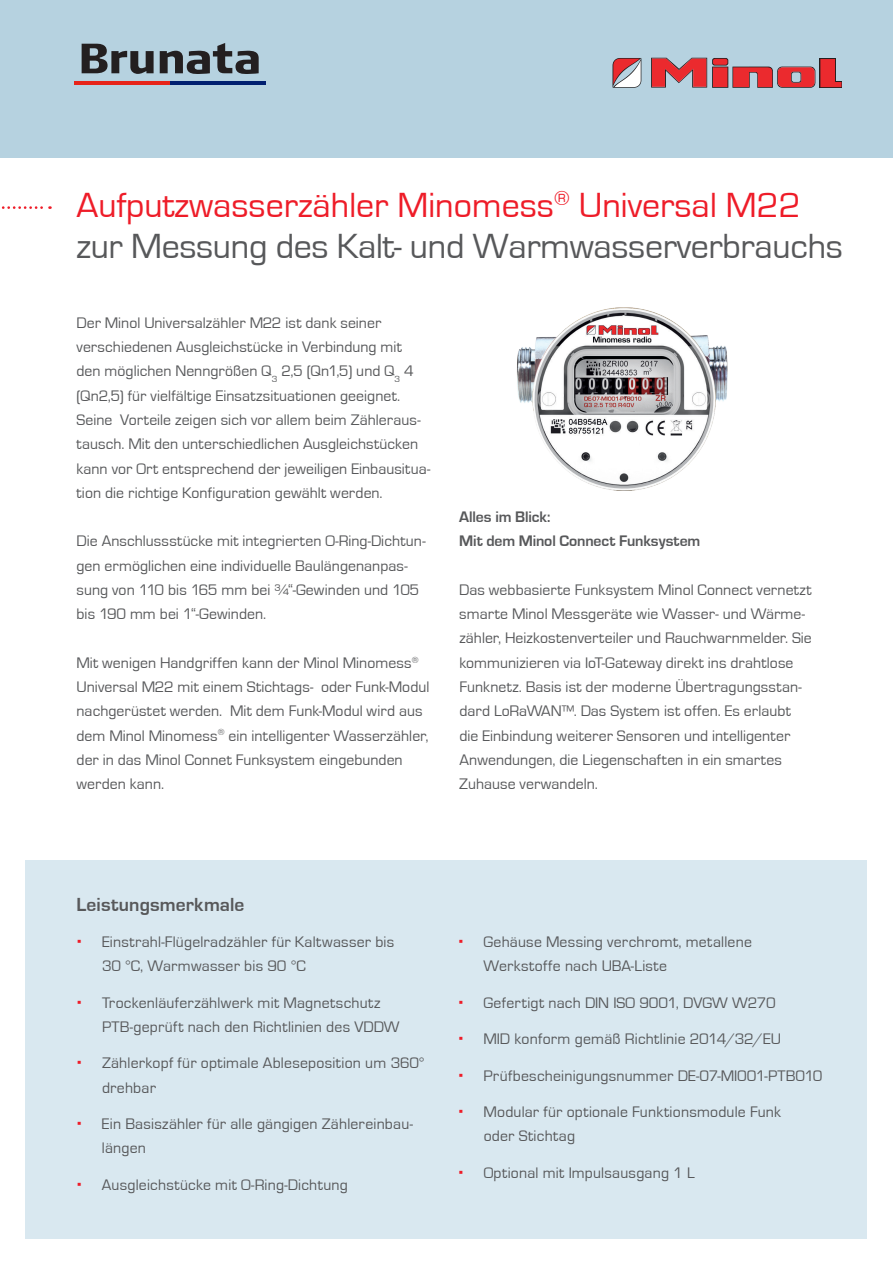
<style>
.page{position:relative;width:893px;height:1263px;background:#fff}
.page>*{position:absolute;margin:0;border:0;box-sizing:border-box;transform-origin:0 0}
.t1{font:36px/40.5px "Eurostile";color:#57585a}
.t2{font:700 19.5px "Eurostile";letter-spacing:.005em;color:#57585a}
.t3{font:15.75px/24.3px "Eurostile";letter-spacing:.005em;color:#57585a}
.t4{font:700 15.75px/24.3px "Eurostile";letter-spacing:-.005em;color:#57585a}
.s1{color:#ee1c28}
</style>
<div class="page">
<div style="left:0;top:0;width:893px;height:158px;background:#b6d2e0"></div>
<svg style="left:612px;top:58px;width:29px;height:30px"></svg>
<svg style="left:651px;top:58px;width:190px;height:30px"></svg>
<svg style="left:1px;top:206px;width:49px;height:3px"></svg>
<div style="left:26px;top:860px;width:841px;height:378px;background:#d9e8f0"></div>
<img style="left:517px;top:307px;width:211px;height:184px">
<svg style="left:82px;top:43px;width:72px;height:31px"></svg>
<svg style="left:160px;top:43px;width:99px;height:31px"></svg>
<hr style="left:74px;top:81px;width:96px;height:4px;background:#e72419">
<hr style="left:170px;top:81px;width:96px;height:4px;background:#001f70">
<h1 class="t1" style="left:77px;top:186px;width:768px"><span class="s1">Aufputzwasserzähler Minomess</span><sup>®</sup> <span class="s1">Universal M22 </span>zur Messung des Kalt- und Warmwasserverbrauchs</h1>
<p class="t3" style="left:76px;top:311px;width:355px">Der Minol Universalzähler M22 ist dank seiner verschiedenen Ausgleichstücke in Verbindung mit<br>den möglichen Nenngrößen Q<sub>3</sub> 2,5 (Qn1,5) und Q<sub>3</sub> 4 (Qn2,5) für vielfältige Einsatzsituationen geeignet.<br>Seine Vorteile zeigen sich vor allem beim Zähleraus&shy;tausch. Mit den unterschiedlichen Ausgleichstücken kann vor Ort entsprechend der jeweiligen Einbausitua&shy;tion die richtige Konfiguration gewählt werden.</p>
<p class="t3" style="left:77px;top:529px;width:351px">Die Anschlussstücke mit integrierten O-Ring-Dichtun&shy;gen ermöglichen eine individuelle Baulängenanpas&shy;sung von 110 bis 165 mm bei ¾“-Gewinden und 105 bis 190 mm bei 1“-Gewinden.</p>
<p class="t3" style="left:76px;top:651px;width:354px">Mit wenigen Handgriffen kann der Minol Minomess<sup>® </sup>Universal M22 mit einem Stichtags- oder Funk-Modul nachgerüstet werden. Mit dem Funk-Modul wird aus dem Minol Minomess<sup>®</sup> ein intelligenter Wasserzähler, der in das Minol Connet Funksystem eingebunden werden kann.</p>
<p class="t4" style="left:459px;top:505px;width:243px">Alles im Blick:<br>Mit dem Minol Connect Funksystem</p>
<p class="t3" style="left:459px;top:578px;width:354px">Das webbasierte Funksystem Minol Connect vernetzt smarte Minol Messgeräte wie Wasser- und Wärme&shy;zähler, Heizkostenverteiler und Rauchwarnmelder. Sie kommunizieren via IoT-Gateway direkt ins drahtlose Funknetz. Basis ist der moderne Übertragungsstan&shy;dard LoRaWAN™. Das System ist offen. Es erlaubt die Einbindung weiterer Sensoren und intelligenter Anwendungen, die Liegenschaften in ein smartes Zuhause verwandeln.</p>
<p class="t2" style="left:77px;top:893px;width:169px">Leistungsmerkmale</p>
<p class="t3" style="left:102px;top:930px;width:294px">Einstrahl-Flügelradzähler für Kaltwasser bis<br>30 °C, Warmwasser bis 90 °C</p>
<p class="t3" style="left:102px;top:991px;width:299px">Trockenläuferzählwerk mit Magnetschutz<br>PTB-geprüft nach den Richtlinien des VDDW</p>
<p class="t3" style="left:102px;top:1051px;width:324px">Zählerkopf für optimale Ableseposition um 360° drehbar</p>
<p class="t3" style="left:102px;top:1112px;width:313px">Ein Basiszähler für alle gängigen Zählereinbau&shy;längen</p>
<p class="t3" style="left:102px;top:1173px;width:247px">Ausgleichstücke mit O-Ring-Dichtung</p>
<p class="t3" style="left:484px;top:930px;width:270px">Gehäuse Messing verchromt, metallene<br>Werkstoffe nach UBA-Liste</p>
<p class="t3" style="left:484px;top:991px;width:294px">Gefertigt nach DIN ISO 9001, DVGW W270</p>
<p class="t3" style="left:484px;top:1027px;width:299px">MID konform gemäß Richtlinie 2014/32/EU</p>
<p class="t3" style="left:484px;top:1063px;width:340px">Prüfbescheinigungsnummer DE-07-MI001-PTB010</p>
<p class="t3" style="left:484px;top:1100px;width:299px">Modular für optionale Funktionsmodule Funk oder Stichtag</p>
<p class="t3" style="left:484px;top:1161px;width:213px">Optional mit Impulsausgang 1 L</p>
</div>
